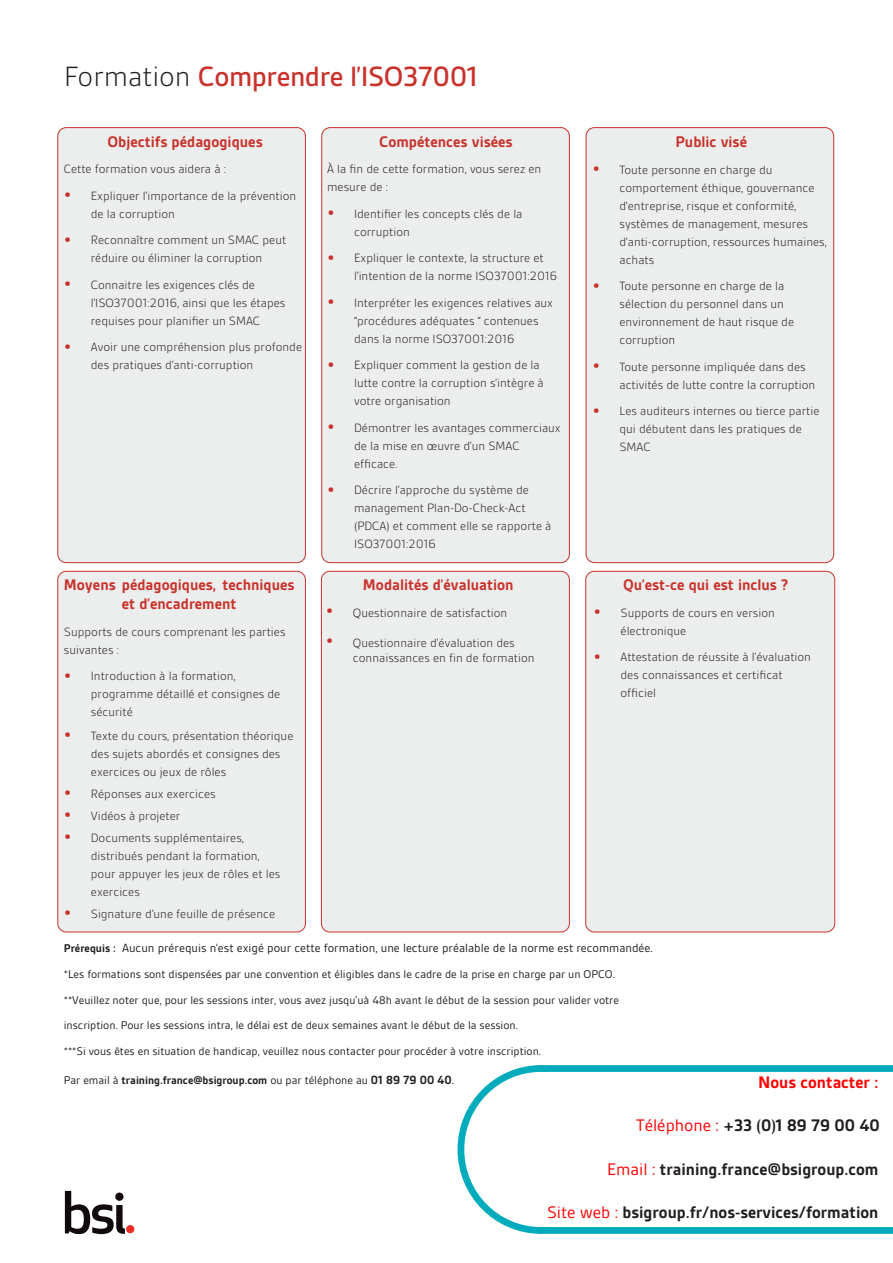
<style>
.page{position:relative;width:893px;height:1263px;background:#fff}
.page>*{position:absolute;margin:0;border:0;box-sizing:border-box;transform-origin:0 0}
.BSI_body_copy{font:500 30px "BSI Gesta";letter-spacing:-.015em;color:#c9312b}
.t1{font:700 18px "BSI Gesta";color:#221e1f}
.t2{font:700 18px "BSI Gesta";color:#f00}
.BSI_body_copy-2{font:700 16.5px/19.5px "BSI Gesta";color:#c9312b;text-align:center}
.Bullet_list{font:300 12.9px/18px "BSI Gesta";color:#231f20}
.BSI_body_copy-3{font:300 12.9px/18px "BSI Gesta";color:#231f20}
.BSI_body_copy-4{font:12.75px "BSI Gesta";color:#231f20}
.BSI_body_copy-5{font:12px/25.5px "BSI Gesta";color:#231f20}
.BSI_body_copy-6{font:700 12px "BSI Gesta";color:#231f20}
.s1{font-weight:300;color:#231f20}
.s2{font-weight:700;font-size:19.5px;color:#c9312b}
.s3{font-weight:700;font-size:12px}
.s4{font-weight:400}
.s5{font-size:12.75px}
.s6{font-weight:400;font-size:12.75px}
.s7{font-weight:400;color:#f00}
</style>
<div class="page">
<div style="left:58px;top:128px;width:247px;height:435px;background:#eceeed;border-radius:9px"></div>
<div style="left:57px;top:127px;width:249px;height:436px;border:1px solid #c9312b;border-radius:9px"></div>
<div style="left:322px;top:128px;width:247px;height:435px;background:#eceeed;border-radius:9px"></div>
<div style="left:321px;top:127px;width:249px;height:436px;border:1px solid #c9312b;border-radius:9px"></div>
<div style="left:586px;top:128px;width:248px;height:435px;background:#eceeed;border-radius:9px"></div>
<div style="left:586px;top:127px;width:248px;height:436px;border:1px solid #c9312b;border-radius:9px"></div>
<svg style="left:65px;top:1191px;width:60px;height:43px"></svg>
<div style="left:126px;top:1225px;width:8px;height:8px;background:#ee2e22;border-radius:50%"></div>
<div style="left:58px;top:571px;width:247px;height:361px;background:#eceeed;border-radius:9px"></div>
<div style="left:57px;top:571px;width:249px;height:361px;border:1px solid #c9312b;border-radius:9px"></div>
<div style="left:321px;top:571px;width:248px;height:361px;background:#eceeed;border-radius:9px"></div>
<div style="left:321px;top:571px;width:249px;height:361px;border:1px solid #c9312b;border-radius:9px"></div>
<div style="left:586px;top:571px;width:249px;height:361px;background:#eceeed;border-radius:9px"></div>
<div style="left:585px;top:571px;width:250px;height:361px;border:1px solid #c9312b;border-radius:9px"></div>
<svg style="left:457px;top:1065px;width:436px;height:169px"></svg>
<p class="BSI_body_copy" style="left:64px;top:61px;width:415px"><span class="s1">Formation</span> Comprendre l’ISO37001</p>
<p class="BSI_body_copy-2" style="left:107px;top:132px;width:157px">Objectifs pédagogiques</p>
<p class="Bullet_list" style="left:64px;top:160px;width:164px">Cette formation vous aidera à :</p>
<p class="Bullet_list" style="left:91px;top:187px;width:207px;text-indent:-27px"><span class="s2">•</span> Expliquer l’importance de la prévention de la corruption</p>
<p class="Bullet_list" style="left:64px;top:231px;width:224px;text-align:center"><span class="s2">•</span> Reconnaître comment un SMAC peut réduire ou éliminer la corruption</p>
<p class="Bullet_list" style="left:91px;top:276px;width:196px;text-indent:-27px"><span class="s2">•</span> Connaitre les exigences clés de l’ISO37001:2016, ainsi que les étapes requises pour planifier un SMAC</p>
<p class="Bullet_list" style="left:91px;top:338px;width:213px;text-indent:-27px"><span class="s2">•</span> Avoir une compréhension plus profonde des pratiques d’anti-corruption</p>
<p class="BSI_body_copy-2" style="left:379px;top:132px;width:135px">Compétences visées</p>
<p class="Bullet_list" style="left:327px;top:160px;width:216px">À la fin de cette formation, vous serez en mesure de :</p>
<p class="Bullet_list" style="left:354px;top:205px;width:170px;text-indent:-27px"><span class="s2">•</span> Identifier les concepts clés de la corruption</p>
<p class="Bullet_list" style="left:354px;top:249px;width:205px;text-indent:-27px"><span class="s2">•</span> Expliquer le contexte, la structure et l’intention de la norme ISO37001:2016</p>
<p class="Bullet_list" style="left:354px;top:294px;width:200px;text-indent:-27px"><span class="s2">•</span> Interpréter les exigences relatives aux “procédures adéquates “ contenues dans la norme ISO37001:2016</p>
<p class="Bullet_list" style="left:354px;top:356px;width:191px;text-indent:-27px"><span class="s2">•</span> Expliquer comment la gestion de la lutte contre la corruption s’intègre à votre organisation</p>
<p class="Bullet_list" style="left:354px;top:419px;width:208px;text-indent:-27px"><span class="s2">•</span> Démontrer les avantages commerciaux de la mise en œuvre d’un SMAC efficace.</p>
<p class="Bullet_list" style="left:354px;top:481px;width:199px;text-indent:-27px"><span class="s2">•</span> Décrire l’approche du système de management Plan-Do-Check-Act (PDCA) et comment elle se rapporte à<br>ISO37001:2016</p>
<p class="BSI_body_copy-2" style="left:675px;top:132px;width:73px">Public visé</p>
<p class="Bullet_list" style="left:619px;top:161px;width:209px;text-indent:-27px"><span class="s2">•</span> Toute personne en charge du comportement éthique, gouvernance d’entreprise, risque et conformité, systèmes de management, mesures d’anti-corruption, ressources humaines, achats</p>
<p class="Bullet_list" style="left:619px;top:277px;width:176px;text-indent:-27px"><span class="s2">•</span> Toute personne en charge de la sélection du personnel dans un environnement de haut risque de corruption</p>
<p class="Bullet_list" style="left:619px;top:358px;width:197px;text-indent:-27px"><span class="s2">•</span> Toute personne impliquée dans des activités de lutte contre la corruption</p>
<p class="Bullet_list" style="left:619px;top:402px;width:202px;text-indent:-27px"><span class="s2">•</span> Les auditeurs internes ou tierce partie qui débutent dans les pratiques de<br>SMAC</p>
<p class="BSI_body_copy-2" style="left:64px;top:574px;width:232px">Moyens pédagogiques, techniques et d’encadrement</p>
<p class="BSI_body_copy-3" style="left:64px;top:623px;width:223px">Supports de cours comprenant les parties suivantes :</p>
<p class="Bullet_list" style="left:91px;top:667px;width:191px;text-indent:-27px"><span class="s2">•</span> Introduction à la formation, programme détaillé et consignes de sécurité</p>
<p class="Bullet_list" style="left:91px;top:727px;width:204px;text-indent:-27px"><span class="s2">•</span> Texte du cours, présentation théorique des sujets abordés et consignes des exercices ou jeux de rôles</p>
<p class="Bullet_list" style="left:64px;top:785px;width:153px"><span class="s2">•</span> Réponses aux exercices</p>
<p class="Bullet_list" style="left:64px;top:807px;width:118px"><span class="s2">•</span> Vidéos à projeter</p>
<p class="Bullet_list" style="left:91px;top:829px;width:191px;text-indent:-27px"><span class="s2">•</span> Documents supplémentaires, distribués pendant la formation, pour appuyer les jeux de rôles et les exercices</p>
<p class="Bullet_list" style="left:64px;top:905px;width:213px"><span class="s2">•</span> Signature d’une feuille de présence</p>
<p class="BSI_body_copy-4" style="left:64px;top:942px;width:591px"><span class="s3">Prérequis :</span> Aucun prérequis n’est exigé pour cette formation, une lecture préalable de la norme est recommandée.</p>
<p class="BSI_body_copy-5" style="left:64px;top:962px;width:557px">*Les formations sont dispensées par une convention et éligibles dans le cadre de la prise en charge par un OPCO. **Veuillez noter que, pour les sessions inter, vous avez jusqu'uà 48h avant le début de la session pour valider votre inscription. Pour les sessions intra, le délai est de deux semaines avant le début de la session.<br>***Si vous êtes en situation de handicap, veuillez nous contacter pour procéder à votre inscription.</p>
<p class="BSI_body_copy-6" style="left:64px;top:1074px;width:392px"><span class="s4">Par email à</span> training.france@bsigroup.com <span class="s4">ou par téléphone au</span> <span class="s5">01 89 79 00 40</span><span class="s6">.</span></p>
<h2 class="t2" style="left:758px;top:1073px;width:122px">Nous contacter :</h2>
<h2 class="t1" style="left:636px;top:1116px;width:245px"><span class="s7">Téléphone :</span> +33 (0)1 89 79 00 40</h2>
<h2 class="t1" style="left:607px;top:1159px;width:273px"><span class="s7">Email :</span> training.france@bsigroup.com</h2>
<h2 class="t1" style="left:547px;top:1203px;width:333px"><span class="s7">Site web :</span> bsigroup.fr/nos-services/formation</h2>
<p class="BSI_body_copy-2" style="left:363px;top:575px;width:152px">Modalités d’évaluation</p>
<p class="Bullet_list" style="left:326px;top:603px;width:183px"><span class="s2">•</span> Questionnaire de satisfaction</p>
<p class="Bullet_list" style="left:353px;top:635px;width:183px;line-height:15.5px;text-indent:-27px"><span class="s2">•</span> Questionnaire d'évaluation des connaissances en fin de formation</p>
<p class="BSI_body_copy-2" style="left:623px;top:575px;width:167px">Qu’est-ce qui est inclus ?</p>
<p class="Bullet_list" style="left:621px;top:604px;width:156px;text-indent:-27px"><span class="s2">•</span> Supports de cours en version électronique</p>
<p class="Bullet_list" style="left:621px;top:648px;width:192px;text-indent:-27px"><span class="s2">•</span> Attestation de réussite à l’évaluation des connaissances et certificat officiel</p>
</div>
